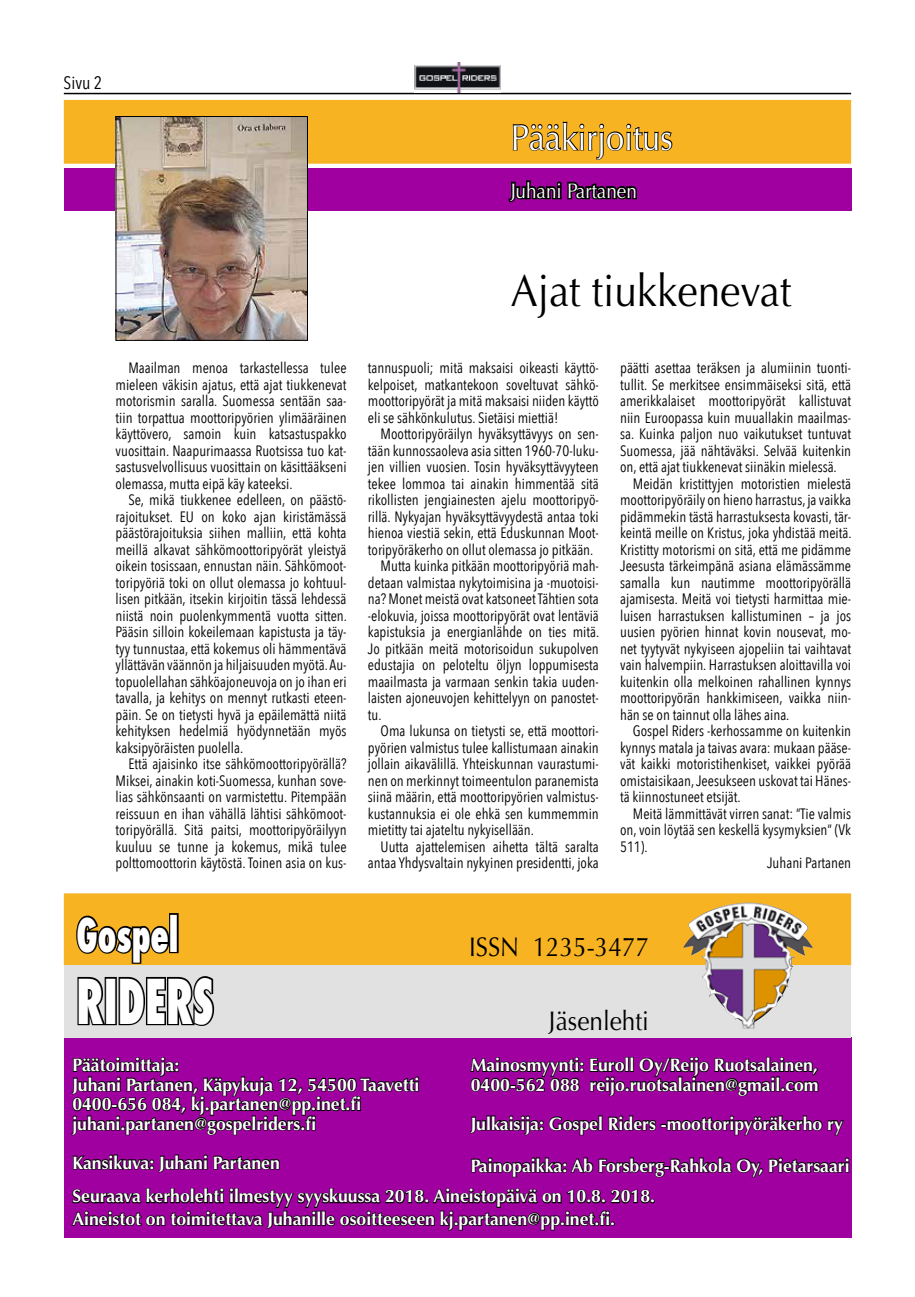
<style>
.page{position:relative;width:915px;height:1297px;background:#fff}
.page>*{position:absolute;margin:0;border:0;box-sizing:border-box;transform-origin:0 0}
.t1{font:800 condensed 60px "Futura";color:#fff;scale:.75 1}
.t2{font:45px "Optima";color:#000;scale:.9 1}
.t3{font:800 condensed 45px "Futura";color:#fff;scale:.75 1}
.t4{font:36px "Optima";color:#fff;scale:.9 1}
.t5{font:27px "Optima";color:#000;scale:.9 1}
.t6{font:21px "Optima";color:#fff;scale:.9 1}
.t7{font:700 18px/19.5px "Optima";color:#fff}
.t8{font:18px "Avenir Next Condensed";color:#000}
.t9{font:15px/16.5px "Avenir Next Condensed";color:#000;text-align:justify}
</style>
<div class="page">
<hr style="left:64px;top:93px;width:786px;height:1px;background:#000">
<img style="left:415px;top:63px;width:85px;height:29px">
<div style="left:64px;top:168px;width:786px;height:42px;background:#a000a0"></div>
<div style="left:64px;top:100px;width:786px;height:64px;background:#f8b322;border:2px solid #f8b322"></div>
<svg style="left:512px;top:121px;width:161px;height:39px"></svg>
<svg style="left:508px;top:180px;width:129px;height:23px"></svg>
<div style="left:64px;top:1036px;width:786px;height:201px;background:#a000a0"></div>
<svg style="left:71px;top:1057px;width:349px;height:79px"></svg>
<svg style="left:72px;top:1154px;width:208px;height:19px"></svg>
<svg style="left:469px;top:1037px;width:349px;height:60px"></svg>
<svg style="left:470px;top:1115px;width:374px;height:21px"></svg>
<svg style="left:471px;top:1157px;width:379px;height:21px"></svg>
<div style="left:64px;top:893px;width:786px;height:73px;background:#f8b322;border:2px solid #f8b322"></div>
<div style="left:65px;top:965px;width:785px;height:72px;background:#e1e1e1"></div>
<svg style="left:74px;top:915px;width:97px;height:50px"></svg>
<div style="left:169px;top:913px;width:9px;height:40px;border:3px solid #000"></div>
<svg style="left:77px;top:976px;width:30px;height:50px"></svg>
<div style="left:105px;top:977px;width:12px;height:48px;border:3px solid #000"></div>
<svg style="left:118px;top:976px;width:97px;height:50px"></svg>
<img style="left:701px;top:903px;width:46px;height:12px">
<svg style="left:71px;top:1188px;width:584px;height:43px"></svg>
<img style="left:117px;top:118px;width:189px;height:221px">
<div style="left:115px;top:116px;width:193px;height:225px;border:1px solid #000"></div>
<p class="t8" style="left:64px;top:67px;width:40px">Sivu 2</p>
<h3 class="t4" style="left:510px;top:117px;width:182px">Pääkirjoitus</h3>
<h3 class="t6" style="left:510px;top:178px;width:142px">Juhani Partanen</h3>
<p class="t9" style="left:115px;top:359px;width:232px;text-indent:13px">Maailman menoa tarkastellessa tulee mieleen väkisin ajatus, että ajat tiukkenevat motorismin saralla. Suomessa sentään saa&shy;tiin torpattua moottoripyörien ylimääräinen käyttövero, samoin kuin katsastuspakko vuosittain. Naapurimaassa Ruotsissa tuo kat&shy;sastusvelvollisuus vuosittain on käsittääkseni olemassa, mutta eipä käy kateeksi.</p>
<p class="t9" style="left:115px;top:491px;width:233px;text-indent:13px">Se, mikä tiukkenee edelleen, on päästö&shy;rajoitukset. EU on koko ajan kiristämässä päästörajoituksia siihen malliin, että kohta meillä alkavat sähkömoottoripyörät yleistyä oikein tosissaan, ennustan näin. Sähkömoot&shy;toripyöriä toki on ollut olemassa jo kohtuul&shy;lisen pitkään, itsekin kirjoitin tässä lehdessä niistä noin puolenkymmentä vuotta sitten.<br>Pääsin silloin kokeilemaan kapistusta ja täy&shy;tyy tunnustaa, että kokemus oli hämmentävä yllättävän väännön ja hiljaisuuden myötä. Au&shy;topuolellahan sähköajoneuvoja on jo ihan eri tavalla, ja kehitys on mennyt rutkasti eteen&shy;päin. Se on tietysti hyvä ja epäilemättä niitä kehityksen hedelmiä hyödynnetään myös kaksipyöräisten puolella.</p>
<p class="t9" style="left:115px;top:755px;width:232px;text-indent:13px">Että ajaisinko itse sähkömoottoripyörällä?<br>Miksei, ainakin koti-Suomessa, kunhan sove&shy;lias sähkönsaanti on varmistettu. Pitempään reissuun en ihan vähällä lähtisi sähkömoot&shy;toripyörällä. Sitä paitsi, moottoripyöräilyyn kuuluu se tunne ja kokemus, mikä tulee polttomoottorin käytöstä. Toinen asia on kus-</p>
<h2 class="t3" style="left:77px;top:904px;width:137px">Gospel</h2>
<h1 class="t1" style="left:77px;top:960px;width:184px">RIDERS</h1>
<h2 class="t2" style="left:510px;top:265px;width:313px">Ajat tiukkenevat</h2>
<p class="t9" style="left:368px;top:359px;width:232px">tannuspuoli; mitä maksaisi oikeasti käyttö&shy;kelpoiset, matkantekoon soveltuvat sähkö&shy;moottoripyörät ja mitä maksaisi niiden käyttö eli se sähkönkulutus. Sietäisi miettiä!</p>
<p class="t9" style="left:380px;top:425px;width:220px">Moottoripyöräilyn hyväksyttävyys on sen-</p>
<p class="t9" style="left:368px;top:442px;width:232px">tään kunnossaoleva asia sitten 1960-70-luku-</p>
<p class="t9" style="left:368px;top:458px;width:232px">jen villien vuosien. Tosin hyväksyttävyyteen</p>
<p class="t9" style="left:368px;top:475px;width:232px">tekee lommoa tai ainakin himmentää sitä</p>
<p class="t9" style="left:368px;top:491px;width:232px">rikollisten jengiainesten ajelu moottoripyö-</p>
<p class="t9" style="left:368px;top:508px;width:232px">rillä. Nykyajan hyväksyttävyydestä antaa toki</p>
<p class="t9" style="left:368px;top:524px;width:232px">hienoa viestiä sekin, että Eduskunnan Moot-</p>
<p class="t9" style="left:368px;top:541px;width:227px">toripyöräkerho on ollut olemassa jo pitkään.</p>
<p class="t9" style="left:380px;top:557px;width:220px">Mutta kuinka pitkään moottoripyöriä mah-</p>
<p class="t9" style="left:368px;top:574px;width:232px">detaan valmistaa nykytoimisina ja -muotoisi-</p>
<p class="t9" style="left:368px;top:590px;width:232px">na? Monet meistä ovat katsoneet Tähtien sota</p>
<p class="t9" style="left:368px;top:607px;width:232px">-elokuvia, joissa moottoripyörät ovat lentäviä</p>
<p class="t9" style="left:368px;top:623px;width:233px">kapistuksia ja energianlähde on ties mitä.</p>
<p class="t9" style="left:368px;top:640px;width:232px">Jo pitkään meitä motorisoidun sukupolven</p>
<p class="t9" style="left:368px;top:656px;width:232px">edustajia on peloteltu öljyn loppumisesta</p>
<p class="t9" style="left:368px;top:673px;width:232px">maailmasta ja varmaan senkin takia uuden-</p>
<p class="t9" style="left:368px;top:689px;width:232px">laisten ajoneuvojen kehittelyyn on panostet-</p>
<p class="t9" style="left:368px;top:706px;width:15px">tu.</p>
<p class="t9" style="left:380px;top:722px;width:220px">Oma lukunsa on tietysti se, että moottori-</p>
<p class="t9" style="left:368px;top:739px;width:232px">pyörien valmistus tulee kallistumaan ainakin</p>
<p class="t9" style="left:368px;top:755px;width:232px">jollain aikavälillä. Yhteiskunnan vaurastumi-</p>
<p class="t9" style="left:368px;top:772px;width:232px">nen on merkinnyt toimeentulon paranemista</p>
<p class="t9" style="left:368px;top:788px;width:232px">siinä määrin, että moottoripyörien valmistus-</p>
<p class="t9" style="left:368px;top:805px;width:232px">kustannuksia ei ole ehkä sen kummemmin</p>
<p class="t9" style="left:368px;top:821px;width:167px">mietitty tai ajateltu nykyisellään.</p>
<p class="t9" style="left:380px;top:838px;width:220px">Uutta ajattelemisen aihetta tältä saralta</p>
<p class="t9" style="left:368px;top:854px;width:232px">antaa Yhdysvaltain nykyinen presidentti, joka</p>
<p class="t9" style="left:620px;top:359px;width:232px">päätti asettaa teräksen ja alumiinin tuonti-</p>
<p class="t9" style="left:620px;top:376px;width:232px">tullit. Se merkitsee ensimmäiseksi sitä, että</p>
<p class="t9" style="left:620px;top:392px;width:232px">amerikkalaiset moottoripyörät kallistuvat</p>
<p class="t9" style="left:620px;top:409px;width:232px">niin Euroopassa kuin muuallakin maailmas-</p>
<p class="t9" style="left:620px;top:425px;width:232px">sa. Kuinka paljon nuo vaikutukset tuntuvat</p>
<p class="t9" style="left:620px;top:442px;width:232px">Suomessa, jää nähtäväksi. Selvää kuitenkin</p>
<p class="t9" style="left:620px;top:458px;width:218px">on, että ajat tiukkenevat siinäkin mielessä.</p>
<p class="t9" style="left:632px;top:475px;width:220px">Meidän kristittyjen motoristien mielestä</p>
<p class="t9" style="left:620px;top:491px;width:232px">moottoripyöräily on hieno harrastus, ja vaikka</p>
<p class="t9" style="left:620px;top:508px;width:232px">pidämmekin tästä harrastuksesta kovasti, tär-</p>
<p class="t9" style="left:620px;top:524px;width:233px">keintä meille on Kristus, joka yhdistää meitä.</p>
<p class="t9" style="left:620px;top:541px;width:232px">Kristitty motorismi on sitä, että me pidämme</p>
<p class="t9" style="left:620px;top:557px;width:232px">Jeesusta tärkeimpänä asiana elämässämme</p>
<p class="t9" style="left:620px;top:574px;width:232px">samalla kun nautimme moottoripyörällä</p>
<p class="t9" style="left:620px;top:590px;width:232px">ajamisesta. Meitä voi tietysti harmittaa mie-</p>
<p class="t9" style="left:620px;top:607px;width:232px">luisen harrastuksen kallistuminen – ja jos</p>
<p class="t9" style="left:620px;top:623px;width:232px">uusien pyörien hinnat kovin nousevat, mo-</p>
<p class="t9" style="left:620px;top:640px;width:232px">net tyytyvät nykyiseen ajopeliin tai vaihtavat</p>
<p class="t9" style="left:620px;top:656px;width:232px">vain halvempiin. Harrastuksen aloittavilla voi</p>
<p class="t9" style="left:620px;top:673px;width:232px">kuitenkin olla melkoinen rahallinen kynnys</p>
<p class="t9" style="left:620px;top:689px;width:232px">moottoripyörän hankkimiseen, vaikka niin-</p>
<p class="t9" style="left:620px;top:706px;width:171px">hän se on tainnut olla lähes aina.</p>
<p class="t9" style="left:632px;top:722px;width:220px">Gospel Riders -kerhossamme on kuitenkin</p>
<p class="t9" style="left:620px;top:739px;width:232px">kynnys matala ja taivas avara: mukaan pääse-</p>
<p class="t9" style="left:620px;top:755px;width:232px">vät kaikki motoristihenkiset, vaikkei pyörää</p>
<p class="t9" style="left:620px;top:772px;width:232px">omistaisikaan, Jeesukseen uskovat tai Hänes-</p>
<p class="t9" style="left:620px;top:788px;width:122px">tä kiinnostuneet etsijät.</p>
<p class="t9" style="left:632px;top:805px;width:220px">Meitä lämmittävät virren sanat: ”Tie valmis</p>
<p class="t9" style="left:620px;top:821px;width:232px">on, voin löytää sen keskellä kysymyksien” (Vk</p>
<p class="t9" style="left:620px;top:838px;width:29px">511).</p>
<p class="t9" style="left:766px;top:854px;width:85px">Juhani Partanen</p>
<h3 class="t5" style="left:469px;top:931px;width:201px">ISSN 1235-3477</h3>
<h3 class="t5" style="left:548px;top:1005px;width:113px">Jäsenlehti</h3>
<p class="t7" style="left:72px;top:1055px;width:348px">Päätoimittaja:<br>Juhani Partanen, Käpykuja 12, 54500 Taavetti 0400-656 084, kj.partanen@pp.inet.fi juhani.partanen@gospelriders.fi</p>
<p class="t7" style="left:72px;top:1153px;width:209px">Kansikuva: Juhani Partanen</p>
<p class="t7" style="left:470px;top:1055px;width:349px">Mainosmyynti: Euroll Oy/Reijo Ruotsalainen,<br>0400-562 088 reijo.ruotsalainen@gmail.com</p>
<p class="t7" style="left:470px;top:1114px;width:373px">Julkaisija: Gospel Riders -moottoripyöräkerho ry</p>
<p class="t7" style="left:470px;top:1156px;width:380px">Painopaikka: Ab Forsberg-Rahkola Oy, Pietarsaari</p>
<p class="t7" style="left:72px;top:1185px;width:584px;line-height:22.5px">Seuraava kerholehti ilmestyy syyskuussa 2018. Aineistopäivä on 10.8. 2018.<br>Aineistot on toimitettava Juhanille osoitteeseen kj.partanen@pp.inet.fi.</p>
</div>
